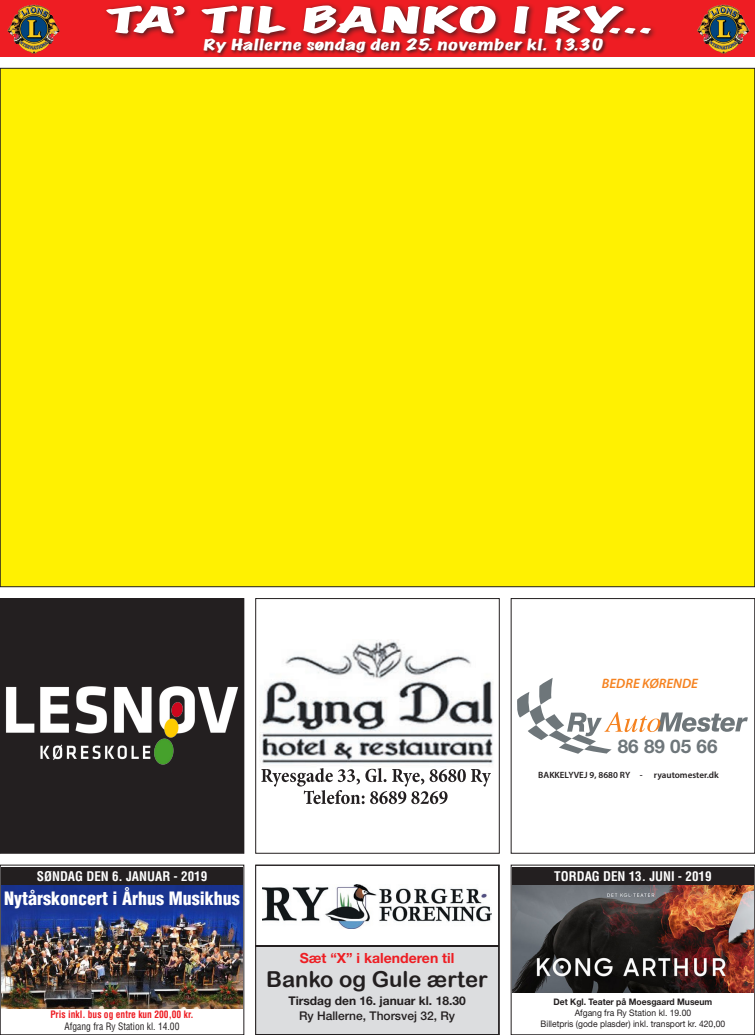
<style>
.page{position:relative;width:755px;height:1035px;background:#fff}
.page>*{position:absolute;margin:0;border:0;box-sizing:border-box;transform-origin:0 0}
.t1{font:expanded 32px "Marker Felt";color:#fff;scale:1.96 1}
.t2{font:22px "Arial Rounded MT Bold";color:#231f20}
.t3{font:700 18.9px "Helvetica Neue";color:#6e767a}
.t4{font:900 condensed 18px "Helvetica LT Std";color:#fff}
.t5{font:expanded 14px "Marker Felt";color:#fff;scale:1.4 1}
.t6{font:700 14px "Helvetica Neue LT Std";color:#ee1d23}
.t7{font:italic 600 13.7px "Myriad Pro";color:#f58220}
.t8{font:700 condensed 13px "Helvetica LT Std";color:#fff}
.t9{font:700 12px/15px "Helvetica Neue LT Std";color:#231f20;text-align:center}
.t10{font:700 condensed 10px/12px "Helvetica LT Std";color:#ee1d23;text-align:center;scale:.95 1}
.t11{font:600 9.1px "Myriad Pro";color:#231f20}
.t12{font:9px/11px "Helvetica Neue LT Std";color:#231f20;text-align:center;scale:.95 1}
.s1{font-weight:400;color:#231f20}
.s2{font-weight:500}
.s3{font-weight:700}
</style>
<div class="page">
<div style="left:0;top:0;width:754px;height:57px;background:#ee1d23"></div>
<img style="left:7px;top:5px;width:46px;height:49px">
<img style="left:697px;top:5px;width:45px;height:49px">
<div style="left:103px;top:2px;width:554px;height:39px;background:#231f20;opacity:.8"></div>
<div style="left:202px;top:37px;width:405px;height:21px;background:#231f20;opacity:.75"></div>
<div style="left:0;top:598px;width:244px;height:255px;background:#231f20"></div>
<div style="left:0;top:68px;width:754px;height:519px;background:#fff101"></div>
<img style="left:259px;top:640px;width:234px;height:165px">
<img style="left:261px;top:768px;width:229px;height:18px">
<img style="left:303px;top:790px;width:144px;height:14px">
<div style="left:255px;top:598px;width:244px;height:255px;border:1px solid #231f20"></div>
<svg style="left:517px;top:678px;width:230px;height:76px"></svg>
<div style="left:0;top:865px;width:244px;height:170px;border:1px solid #231f20"></div>
<div style="left:257px;top:946px;width:240px;height:87px;background:#dcdddf"></div>
<hr style="left:255px;top:945px;width:243px;height:1px;background:#231f20">
<img style="left:262px;top:885px;width:228px;height:43px">
<div style="left:255px;top:865px;width:244px;height:170px;border:1px solid #231f20"></div>
<div style="left:510px;top:865px;width:244px;height:170px;border:1px solid #231f20"></div>
<img style="left:6px;top:686px;width:233px;height:79px">
<img style="left:1px;top:884px;width:241px;height:124px">
<img style="left:512px;top:884px;width:241px;height:108px">
<div style="left:1px;top:867px;width:241px;height:17px;background:#231f20"></div>
<div style="left:512px;top:867px;width:241px;height:17px;background:#231f20"></div>
<p class="t1" style="left:103px;top:3px;width:283px">TA’ TIL BANKO I RY...</p>
<p class="t5" style="left:203px;top:37px;width:289px">Ry Hallerne søndag den 25. november kl. 13.30</p>
<p class="t7" style="left:601px;top:674px;width:97px">BEDRE KØRENDE</p>
<p class="t3" style="left:617px;top:734px;width:101px">86 89 05 66</p>
<p class="t11" style="left:538px;top:768px;width:182px">BAKKELYVEJ 9, 8680 RY - ryautomester.dk</p>
<p class="t8" style="left:37px;top:868px;width:172px">SØNDAG DEN 6. JANUAR - 2019</p>
<p class="t8" style="left:554px;top:868px;width:159px">TORDAG DEN 13. JUNI - 2019</p>
<p class="t4" style="left:4px;top:887px;width:237px">Nytårskoncert i Århus Musikhus</p>
<p class="t10" style="left:50px;top:1008px;width:152px">Pris inkl. bus og entre kun 200,00 kr.<br><span class="s1">Afgang fra Ry Station kl. 14.00</span></p>
<p class="t6" style="left:299px;top:949px;width:156px">Sæt “X” i kalenderen til</p>
<p class="t2" style="left:266px;top:966px;width:223px">Banko og Gule ærter</p>
<p class="t9" style="left:288px;top:992px;width:179px">Tirsdag den 16. januar kl. 18.30<br><span class="s2">Ry Hallerne, Thorsvej 32, Ry</span></p>
<p class="t12" style="left:540px;top:996px;width:196px"><span class="s3">Det Kgl. Teater på Moesgaard Museum<br></span>Afgang fra Ry Station kl. 19.00<br>Billetpris (gode plasder) inkl. transport kr. 420,00</p>
</div>
